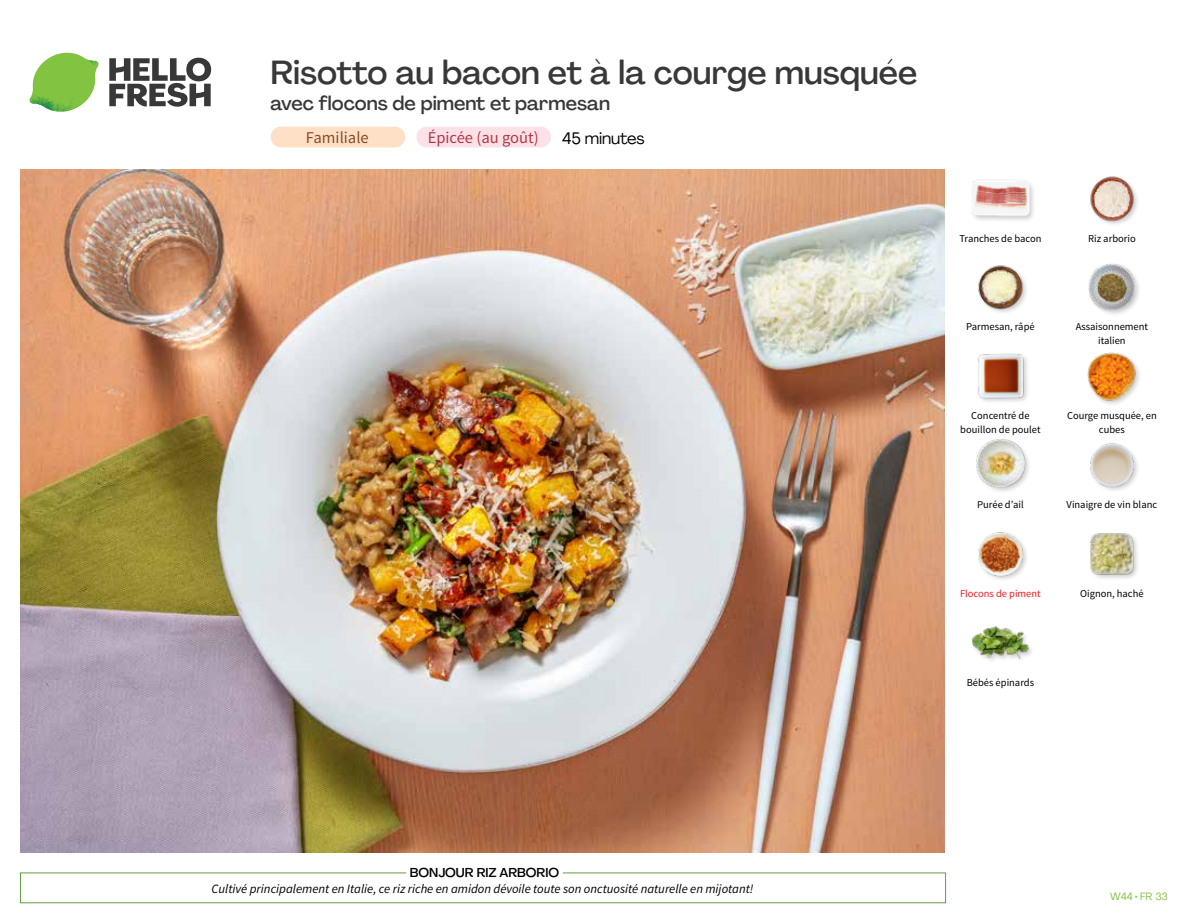
<style>
.page{position:relative;width:1188px;height:918px;background:#fff}
.page>*{position:absolute;margin:0;border:0;box-sizing:border-box;transform-origin:0 0}
.t1{font:500 33px "Agrandir";color:#383839}
.t2{font:500 19.5px "Agrandir";color:#383839}
.t3{font:16.5px "Source Sans Pro";color:#b33841}
.t4{font:16.5px "Source Sans Pro";color:#8e4b25}
.t5{font:16.5px "Agrandir";letter-spacing:-.01em;color:#000}
.t6{font:italic 12.75px "Source Sans Pro";color:#000}
.t7{font:500 12.75px "Agrandir";color:#000}
.t8{font:10.5px/13.5px "Source Sans Pro";color:#000;text-align:center}
.t9{font:10.5px "Source Sans Pro";color:#ed1d24}
.t10{font:10.5px "Agrandir";color:#82c341}
</style>
<div class="page">
<div style="left:271px;top:127px;width:134px;height:20px;background:#fee0c6;border-radius:10px"></div>
<div style="left:416px;top:127px;width:135px;height:20px;background:#fce1e9;border-radius:10px"></div>
<svg style="left:109px;top:57px;width:102px;height:50px"></svg>
<svg style="left:34px;top:53px;width:62px;height:40px"></svg>
<img style="left:67px;top:53px;width:32px;height:26px">
<img style="left:33px;top:75px;width:59px;height:11px">
<img style="left:29px;top:79px;width:61px;height:33px">
<img style="left:65px;top:86px;width:27px;height:25px">
<div style="left:20px;top:873px;width:926px;height:30px;border:1px solid #609f43"></div>
<div style="left:406px;top:865px;width:157px;height:15px;background:#fff"></div>
<img style="left:21px;top:170px;width:924px;height:682px">
<div style="left:971px;top:625px;width:64px;height:41px;background:#000;opacity:.2"></div>
<img style="left:972px;top:625px;width:57px;height:41px">
<div style="left:1089px;top:532px;width:51px;height:49px;background:#000;opacity:.2"></div>
<img style="left:1090px;top:532px;width:44px;height:44px">
<img style="left:978px;top:532px;width:49px;height:48px">
<img style="left:1090px;top:443px;width:48px;height:48px">
<div style="left:975px;top:438px;width:56px;height:56px;background:#000;opacity:.2"></div>
<img style="left:976px;top:439px;width:49px;height:49px">
<img style="left:1087px;top:352px;width:52px;height:52px">
<img style="left:978px;top:353px;width:50px;height:49px">
<div style="left:1087px;top:263px;width:54px;height:54px;background:#000;opacity:.2"></div>
<img style="left:1089px;top:264px;width:46px;height:46px">
<img style="left:978px;top:265px;width:49px;height:48px">
<img style="left:1090px;top:176px;width:48px;height:48px">
<div style="left:970px;top:180px;width:66px;height:43px;background:#000;opacity:.2"></div>
<img style="left:972px;top:179px;width:57px;height:44px">
<h1 class="t1" style="left:271px;top:52px;width:648px">Risotto au bacon et à la courge musquée</h1>
<h2 class="t2" style="left:271px;top:91px;width:341px">avec flocons de piment et parmesan</h2>
<h3 class="t3" style="left:428px;top:128px;width:113px">Épicée (au goût)</h3>
<h3 class="t4" style="left:306px;top:128px;width:64px">Familiale</h3>
<h3 class="t5" style="left:562px;top:128px;width:84px">45 minutes</h3>
<p class="t8" style="left:959px;top:232px;width:84px">Tranches de bacon</p>
<p class="t8" style="left:1088px;top:232px;width:49px">Riz arborio</p>
<p class="t8" style="left:966px;top:320px;width:70px">Parmesan, râpé</p>
<p class="t8" style="left:960px;top:409px;width:82px">Concentré de bouillon de poulet</p>
<p class="t8" style="left:1076px;top:320px;width:74px">Assaisonnement italien</p>
<p class="t8" style="left:1067px;top:409px;width:91px">Courge musquée, en cubes</p>
<p class="t8" style="left:977px;top:498px;width:48px">Purée d’ail</p>
<p class="t8" style="left:1067px;top:498px;width:92px">Vinaigre de vin blanc</p>
<p class="t9" style="left:960px;top:587px;width:82px">Flocons de piment</p>
<p class="t8" style="left:1080px;top:587px;width:65px">Oignon, haché</p>
<p class="t8" style="left:967px;top:675px;width:69px">Bébés épinards</p>
<p class="t7" style="left:410px;top:864px;width:151px">BONJOUR RIZ ARBORIO</p>
<p class="t6" style="left:212px;top:881px;width:543px">Cultivé principalement en Italie, ce riz riche en amidon dévoile toute son onctuosité naturelle en mijotant!</p>
<p class="t10" style="left:1110px;top:890px;width:59px">W44 • FR 33</p>
</div>
